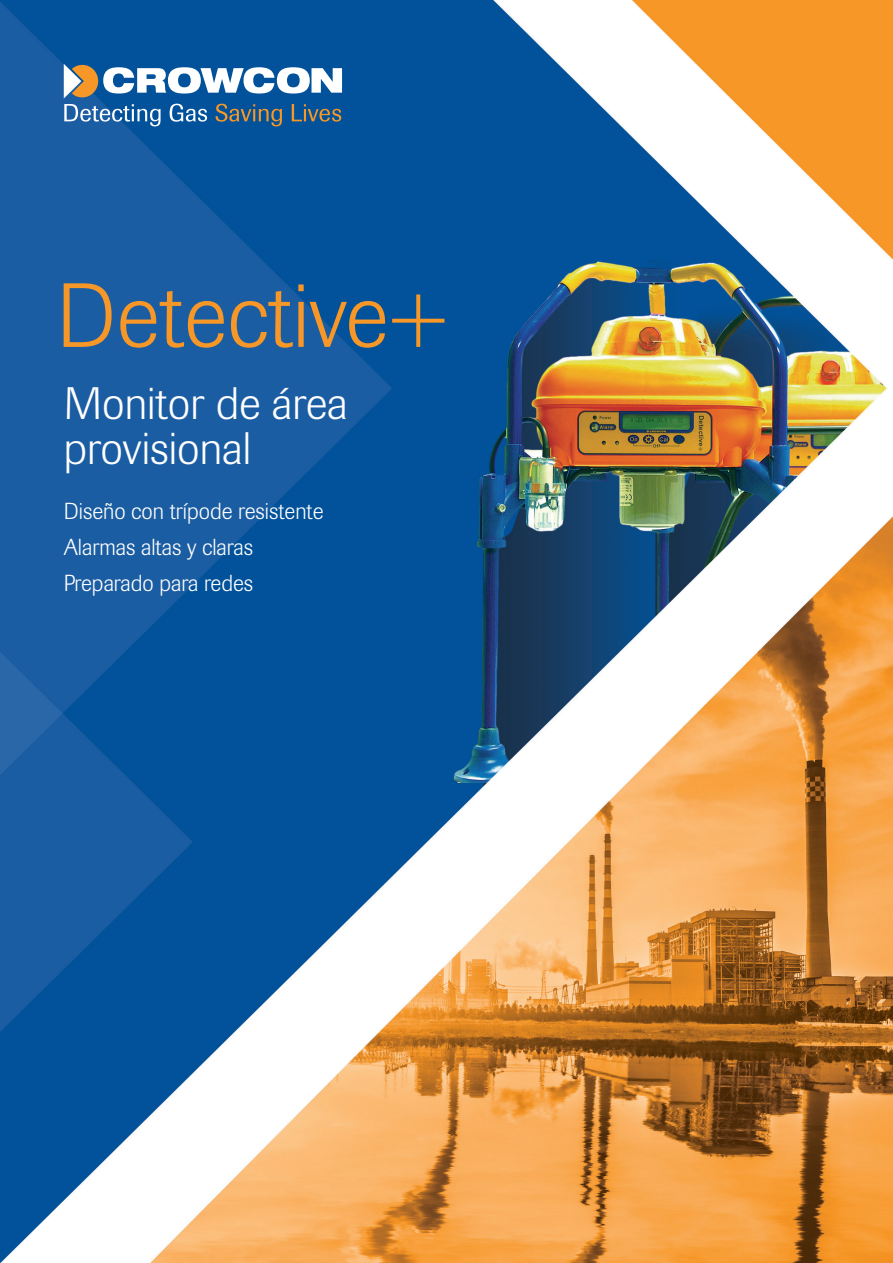
<style>
.page{position:relative;width:893px;height:1263px;background:#fff}
.page>*{position:absolute;margin:0;border:0;box-sizing:border-box;transform-origin:0 0}
.Main_Title_-_Orange{font:300 90px "Imago";color:#f79727}
.Sub_Title_-_White{font:300 45px/45px "Imago";color:#fff}
.Header_-_White{font:300 22.95px "Imago";color:#fff}
</style>
<div class="page">
<img style="left:0;top:0;width:893px;height:1263px">
<svg style="left:64px;top:64px;width:278px;height:34px"></svg>
<svg style="left:64px;top:104px;width:97px;height:22px;background:#4b81b6"></svg>
<svg style="left:170px;top:104px;width:37px;height:18px"></svg>
<svg style="left:216px;top:104px;width:66px;height:22px"></svg>
<svg style="left:292px;top:104px;width:49px;height:18px"></svg>
<p class="Main_Title_-_Orange" style="left:56px;top:265px;width:393px">Detective+</p>
<p class="Sub_Title_-_White" style="left:64px;top:382px;width:286px">Monitor de área provisional</p>
<p class="Header_-_White" style="left:64px;top:498px;width:261px">Diseño con trípode resistente</p>
<p class="Header_-_White" style="left:64px;top:534px;width:191px">Alarmas altas y claras</p>
<p class="Header_-_White" style="left:64px;top:570px;width:191px">Preparado para redes</p>
</div>
